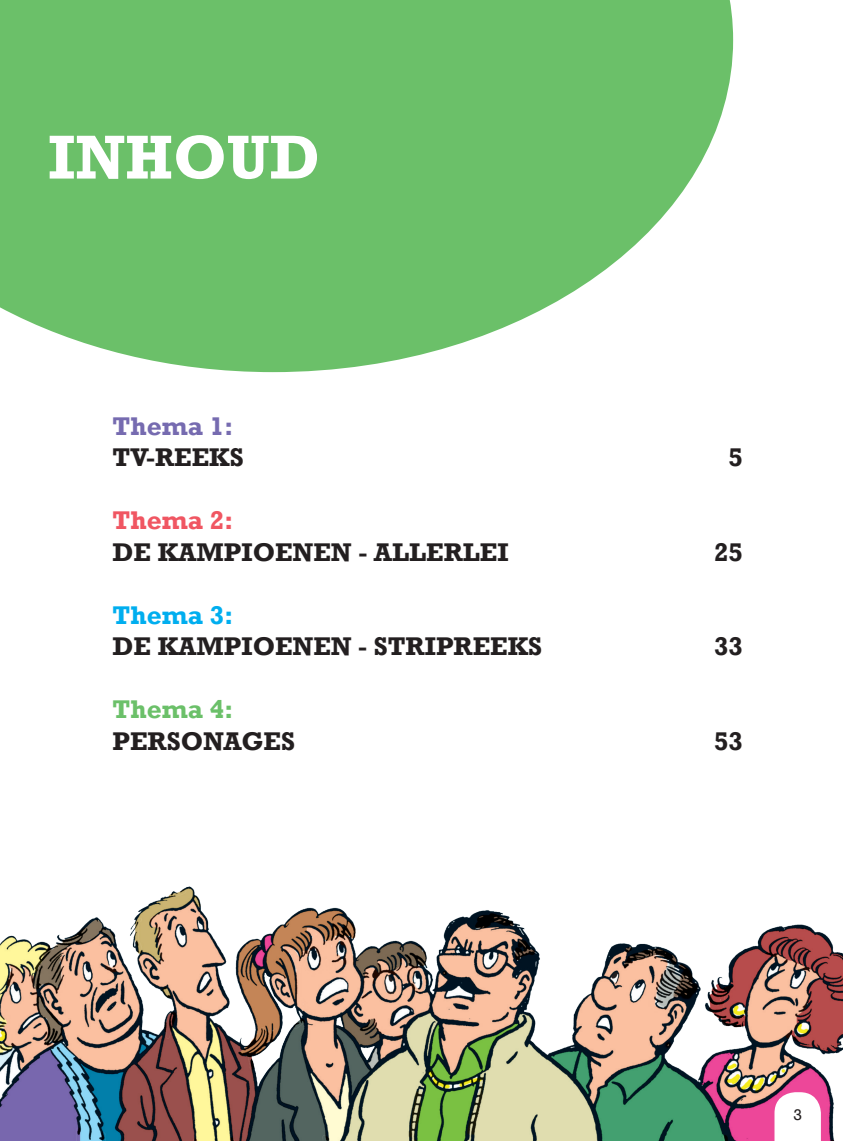
<style>
.page{position:relative;width:843px;height:1141px;background:#fff}
.page>*{position:absolute;margin:0;border:0;box-sizing:border-box;transform-origin:0 0}
.t1{font:700 63px "Rockwell";color:#fff}
.t2{font:700 26.25px "Rockwell";color:#231f20}
.t3{font:700 26.25px "Rockwell";color:#766bb0}
.t4{font:700 26.25px "Rockwell";color:#f05662}
.t5{font:700 26.25px "Rockwell";color:#00aeef}
.t6{font:700 26.25px "Rockwell";color:#6bc069}
.t7{font:15.75px "Rockwell";color:#231f20}
</style>
<div class="page">
<svg style="left:0;top:0;width:733px;height:372px;background:#7fc87e"></svg>
<img style="left:0;top:886px;width:842px;height:255px">
<svg style="left:774px;top:1092px;width:46px;height:49px"></svg>
<h1 class="t1" style="left:48px;top:119px;width:273px">INHOUD</h1>
<p class="t3" style="left:112px;top:410px;width:122px">Thema 1:</p>
<p class="t2" style="left:112px;top:441px;width:133px">TV-REEKS</p>
<p class="t2" style="left:728px;top:441px;width:16px">5</p>
<p class="t4" style="left:112px;top:504px;width:122px">Thema 2:</p>
<p class="t2" style="left:112px;top:536px;width:397px">DE KAMPIOENEN - ALLERLEI</p>
<p class="t2" style="left:713px;top:536px;width:30px">25</p>
<p class="t5" style="left:112px;top:599px;width:122px">Thema 3:</p>
<p class="t2" style="left:112px;top:630px;width:431px">DE KAMPIOENEN - STRIPREEKS</p>
<p class="t2" style="left:713px;top:630px;width:30px">33</p>
<p class="t6" style="left:112px;top:693px;width:122px">Thema 4:</p>
<p class="t2" style="left:112px;top:725px;width:184px">PERSONAGES</p>
<p class="t2" style="left:713px;top:725px;width:30px">53</p>
<p class="t7" style="left:793px;top:1106px;width:10px">3</p>
</div>
